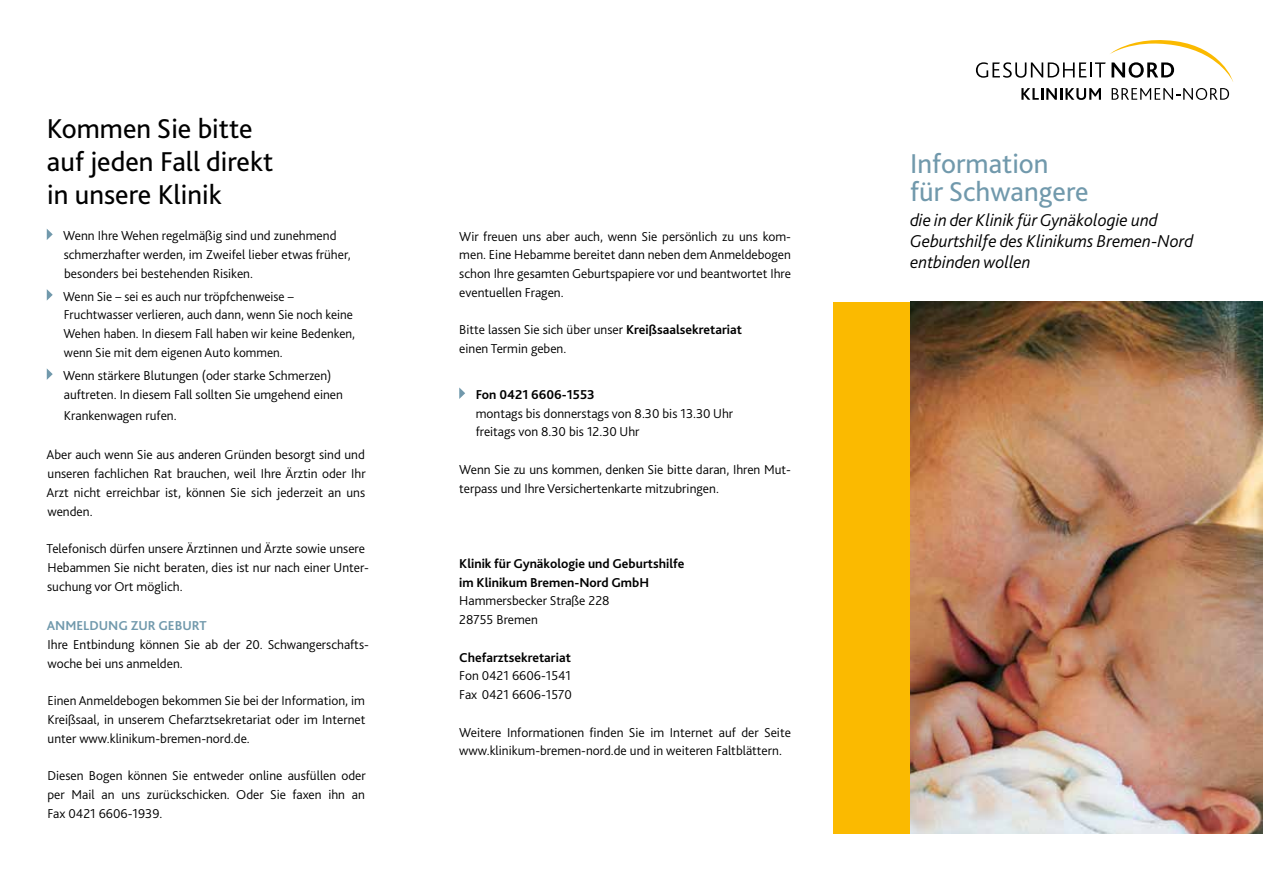
<style>
.page{position:relative;width:1263px;height:893px;background:#fff}
.page>*{position:absolute;margin:0;border:0;box-sizing:border-box;transform-origin:0 0}
.t1{font:28.5px/33px "Bliss 2";color:#000}
.t2{font:28.5px/28.2px "Bliss 2";color:#7199ac}
.t3{font:italic 300 18px/21px "Bliss 2";color:#000}
.t4{font:300 13.5px/18.8px "Bliss 2";color:#000}
.t5{font:700 13.5px/18.8px "Bliss 2";color:#000}
.t6{font:700 13.5px "Bliss 2";color:#7199ac}
.s1{font-weight:700}
</style>
<div class="page">
<div style="left:833px;top:302px;width:77px;height:531px;background:#fbba00"></div>
<img style="left:910px;top:302px;width:353px;height:531px">
<svg style="left:976px;top:40px;width:257px;height:42px"></svg>
<svg style="left:1021px;top:88px;width:80px;height:12px"></svg>
<svg style="left:1112px;top:88px;width:117px;height:12px"></svg>
<svg style="left:47px;top:229px;width:6px;height:11px"></svg>
<svg style="left:47px;top:289px;width:6px;height:12px"></svg>
<svg style="left:47px;top:368px;width:6px;height:12px"></svg>
<svg style="left:459px;top:387px;width:6px;height:12px"></svg>
<h1 class="t1" style="left:47px;top:112px;width:228px">Kommen Sie bitte auf jeden Fall direkt in unsere Klinik</h1>
<p class="t4" style="left:63px;top:226px;width:289px">Wenn Ihre Wehen regelmäßig sind und zunehmend schmerzhafter werden, im Zweifel lieber etwas früher, besonders bei bestehenden Risiken.</p>
<p class="t4" style="left:63px;top:286px;width:293px">Wenn Sie – sei es auch nur tröpfchenweise – Fruchtwasser verlieren, auch dann, wenn Sie noch keine Wehen haben. In diesem Fall haben wir keine Bedenken, wenn Sie mit dem eigenen Auto kommen.</p>
<p class="t4" style="left:63px;top:366px;width:281px">Wenn stärkere Blutungen (oder starke Schmerzen) auftreten. In diesem Fall sollten Sie umgehend einen</p>
<p class="t4" style="left:64px;top:405px;width:114px">Krankenwagen rufen.</p>
<p class="t4" style="left:47px;top:445px;width:321px;text-align:justify">Aber auch wenn Sie aus anderen Gründen besorgt sind und unseren fachlichen Rat brauchen, weil Ihre Ärztin oder Ihr Arzt nicht erreichbar ist, können Sie sich jederzeit an uns wenden.</p>
<p class="t4" style="left:46px;top:539px;width:324px">Telefonisch dürfen unsere Ärztinnen und Ärzte sowie unsere<br>Hebammen Sie nicht beraten, dies ist nur nach einer Unter&shy;suchung vor Ort möglich.</p>
<p class="t6" style="left:47px;top:617px;width:161px">ANMELDUNG ZUR GEBURT</p>
<p class="t4" style="left:47px;top:635px;width:323px">Ihre Entbindung können Sie ab der 20. Schwangerschafts&shy;woche bei uns anmelden.</p>
<p class="t4" style="left:47px;top:691px;width:319px;text-align:justify">Einen Anmeldebogen bekommen Sie bei der Information, im Kreißsaal, in unserem Chefarztsekretariat oder im Internet unter www.klinikum-bremen-nord.de.</p>
<p class="t4" style="left:47px;top:766px;width:320px;text-align:justify">Diesen Bogen können Sie entweder online ausfüllen oder per Mail an uns zurückschicken. Oder Sie faxen ihn an Fax 0421 6606-1939.</p>
<p class="t4" style="left:459px;top:227px;width:333px;text-align:justify">Wir freuen uns aber auch, wenn Sie persönlich zu uns kom&shy;men. Eine Hebamme bereitet dann neben dem Anmeldebogen schon Ihre gesamten Geburtspapiere vor und beantwortet Ihre eventuellen Fragen.</p>
<p class="t4" style="left:459px;top:320px;width:284px">Bitte lassen Sie sich über unser <span class="s1">Kreißsaalsekretariat </span>einen Termin geben.</p>
<p class="t5" style="left:476px;top:385px;width:120px">Fon 0421 6606-1553</p>
<p class="t4" style="left:476px;top:404px;width:259px">montags bis donnerstags von 8.30 bis 13.30 Uhr freitags von 8.30 bis 12.30 Uhr</p>
<p class="t4" style="left:459px;top:460px;width:333px">Wenn Sie zu uns kommen, denken Sie bitte daran, Ihren Mut&shy;terpass und Ihre Versichertenkarte mitzubringen.</p>
<p class="t5" style="left:459px;top:554px;width:227px">Klinik für Gynäkologie und Geburtshilfe im Klinikum Bremen-Nord GmbH</p>
<p class="t4" style="left:459px;top:591px;width:152px">Hammersbecker Straße 228<br>28755 Bremen</p>
<p class="t5" style="left:459px;top:647px;width:113px">Chefarztsekretariat</p>
<p class="t4" style="left:459px;top:666px;width:114px">Fon 0421 6606-1541<br>Fax 0421 6606-1570</p>
<p class="t4" style="left:459px;top:722px;width:333px">Weitere Informationen finden Sie im Internet auf der Seite www.klinikum-bremen-nord.de und in weiteren Faltblättern.</p>
<h1 class="t2" style="left:910px;top:148px;width:180px">Information für Schwangere</h1>
<h2 class="t3" style="left:910px;top:209px;width:285px">die in der Klinik für Gynäkologie und<br>Geburtshilfe des Klinikums Bremen-Nord entbinden wollen</h2>
</div>
